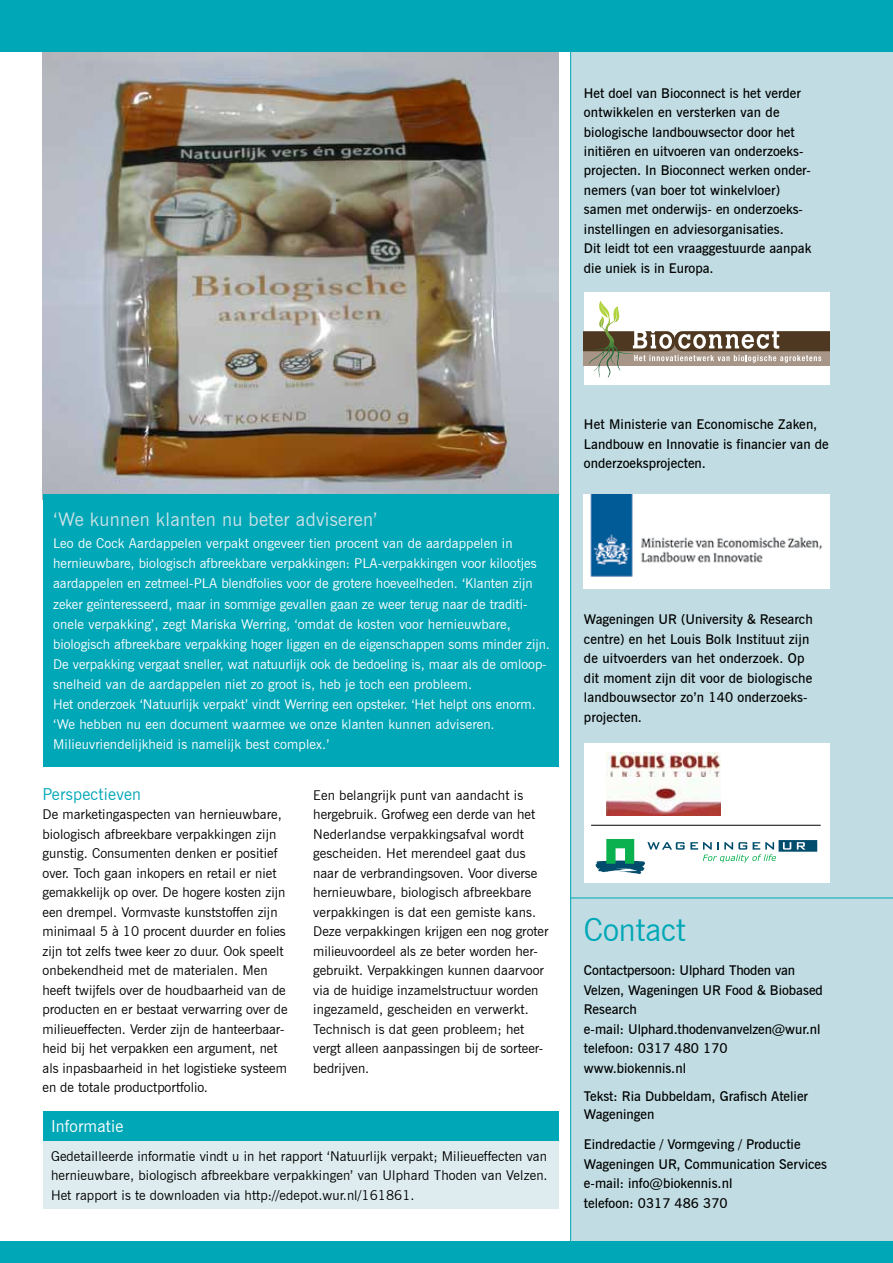
<style>
.page{position:relative;width:893px;height:1263px;background:#fff}
.page>*{position:absolute;margin:0;border:0;box-sizing:border-box;transform-origin:0 0}
.t1{font:31.5px "News Gothic BT";color:#00a7b7}
.t2{font:18.75px "News Gothic BT";letter-spacing:.015em;color:#cbe2e7}
.t3{font:16.5px "News Gothic BT";letter-spacing:.015em;color:#00a7b7}
.t4{font:16.5px "News Gothic BT";letter-spacing:.01em;color:#fff}
.t5{font:13.5px/19.5px "News Gothic BT";color:#000}
.t6{font:600 13.5px/19.5px "News Gothic BT";color:#000}
.t7{font:13.5px/20.1px "News Gothic BT";color:#fff}
</style>
<div class="page">
<img style="left:43px;top:51px;width:515px;height:443px">
<div style="left:570px;top:45px;width:323px;height:1203px;background:#c1dde3"></div>
<hr style="left:570px;top:0;width:1px;height:1242px;background:#00a7b7">
<div style="left:0;top:0;width:893px;height:51px;background:#00a7b7"></div>
<div style="left:0;top:1242px;width:893px;height:21px;background:#00a7b7"></div>
<hr style="left:570px;top:897px;width:323px;height:1px;background:#00a7b7">
<div style="left:584px;top:743px;width:245px;height:140px;background:#fff"></div>
<img style="left:606px;top:752px;width:114px;height:63px">
<hr style="left:591px;top:825px;width:230px;height:1px;background:#000">
<svg style="left:595px;top:839px;width:222px;height:35px"></svg>
<div style="left:584px;top:292px;width:245px;height:93px;background:#fff"></div>
<svg style="left:584px;top:303px;width:245px;height:74px"></svg>
<img style="left:584px;top:494px;width:245px;height:95px">
<div style="left:43px;top:1134px;width:515px;height:75px;background:#deecef"></div>
<div style="left:43px;top:1111px;width:515px;height:30px;background:#00a7b7"></div>
<div style="left:43px;top:494px;width:515px;height:273px;background:#00a7b7"></div>
<p class="t6" style="left:584px;top:83px;width:229px">Het doel van Bioconnect is het verder ontwikkelen en versterken van de biologische landbouwsector door het initiëren en uitvoeren van onderzoeks&shy;projecten. In Bioconnect werken onder&shy;nemers (van boer tot winkelvloer) samen met onderwijs- en onderzoeks&shy;instellingen en adviesorganisaties.<br>Dit leidt tot een vraaggestuurde aanpak die uniek is in Europa.</p>
<h2 class="t2" style="left:53px;top:508px;width:326px">‘We kunnen klanten nu beter adviseren’</h2>
<p class="t7" style="left:53px;top:533px;width:498px">Leo de Cock Aardappelen verpakt ongeveer tien procent van de aardappelen in hernieuwbare, biologisch afbreekbare verpakkingen: PLA-verpakkingen voor kilootjes aardappelen en zetmeel-PLA blendfolies voor de grotere hoeveelheden. ‘Klanten zijn zeker geïnteresseerd, maar in sommige gevallen gaan ze weer terug naar de traditi&shy;onele verpakking’, zegt Mariska Werring, ‘omdat de kosten voor hernieuwbare, biologisch afbreekbare verpakking hoger liggen en de eigenschappen soms minder zijn.<br>De verpakking vergaat sneller, wat natuurlijk ook de bedoeling is, maar als de omloop&shy;snelheid van de aardappelen niet zo groot is, heb je toch een probleem.<br>Het onderzoek ‘Natuurlijk verpakt’ vindt Werring een opsteker. ‘Het helpt ons enorm. ‘We hebben nu een document waarmee we onze klanten kunnen adviseren.<br>Milieuvriendelijkheid is namelijk best complex.’</p>
<p class="t3" style="left:43px;top:784px;width:100px">Perspectieven</p>
<p class="t5" style="left:43px;top:804px;width:247px">De marketingaspecten van hernieuwbare, biologisch afbreekbare verpakkingen zijn gunstig. Consumenten denken er positief over. Toch gaan inkopers en retail er niet gemakkelijk op over. De hogere kosten zijn een drempel. Vormvaste kunststoffen zijn minimaal 5 à 10 procent duurder en folies zijn tot zelfs twee keer zo duur. Ook speelt onbekendheid met de materialen. Men heeft twijfels over de houdbaarheid van de producten en er bestaat verwarring over de milieueffecten. Verder zijn de hanteerbaar&shy;heid bij het verpakken een argument, net als inpasbaarheid in het logistieke systeem en de totale productportfolio.</p>
<p class="t4" style="left:51px;top:1116px;width:74px">Informatie</p>
<p class="t5" style="left:313px;top:785px;width:237px">Een belangrijk punt van aandacht is hergebruik. Grofweg een derde van het Nederlandse verpakkingsafval wordt gescheiden. Het merendeel gaat dus naar de verbrandingsoven. Voor diverse hernieuwbare, biologisch afbreekbare verpakkingen is dat een gemiste kans.<br>Deze verpakkingen krijgen een nog groter milieuvoordeel als ze beter worden her&shy;gebruikt. Verpakkingen kunnen daarvoor via de huidige inzamelstructuur worden ingezameld, gescheiden en verwerkt.<br>Technisch is dat geen probleem; het vergt alleen aanpassingen bij de sorteer&shy;bedrijven.</p>
<p class="t5" style="left:51px;top:1146px;width:498px;text-align:justify">Gedetailleerde informatie vindt u in het rapport ‘Natuurlijk verpakt; Milieueffecten van hernieuwbare, biologisch afbreekbare verpakkingen’ van Ulphard Thoden van Velzen.<br>Het rapport is te downloaden via http://edepot.wur.nl/161861.</p>
<p class="t6" style="left:584px;top:414px;width:246px">Het Ministerie van Economische Zaken,<br>Landbouw en Innovatie is financier van de onderzoeksprojecten.</p>
<p class="t6" style="left:584px;top:609px;width:230px">Wageningen UR (University &amp; Research centre) en het Louis Bolk Instituut zijn de uitvoerders van het onderzoek. Op dit moment zijn dit voor de biologische landbouwsector zo’n 140 onderzoeks&shy;projecten.</p>
<h1 class="t1" style="left:584px;top:910px;width:103px">Contact</h1>
<p class="t6" style="left:584px;top:960px;width:240px">Contactpersoon: Ulphard Thoden van<br>Velzen, Wageningen UR Food &amp; Biobased<br>Research<br>e-mail: Ulphard.thodenvanvelzen@wur.nl telefoon: 0317 480 170 www.biokennis.nl</p>
<p class="t6" style="left:584px;top:1087px;width:226px;line-height:18px">Tekst: Ria Dubbeldam, Grafisch Atelier<br>Wageningen</p>
<p class="t6" style="left:584px;top:1134px;width:245px">Eindredactie / Vormgeving / Productie<br>Wageningen UR, Communication Services e-mail: info@biokennis.nl<br>telefoon: 0317 486 370</p>
</div>
